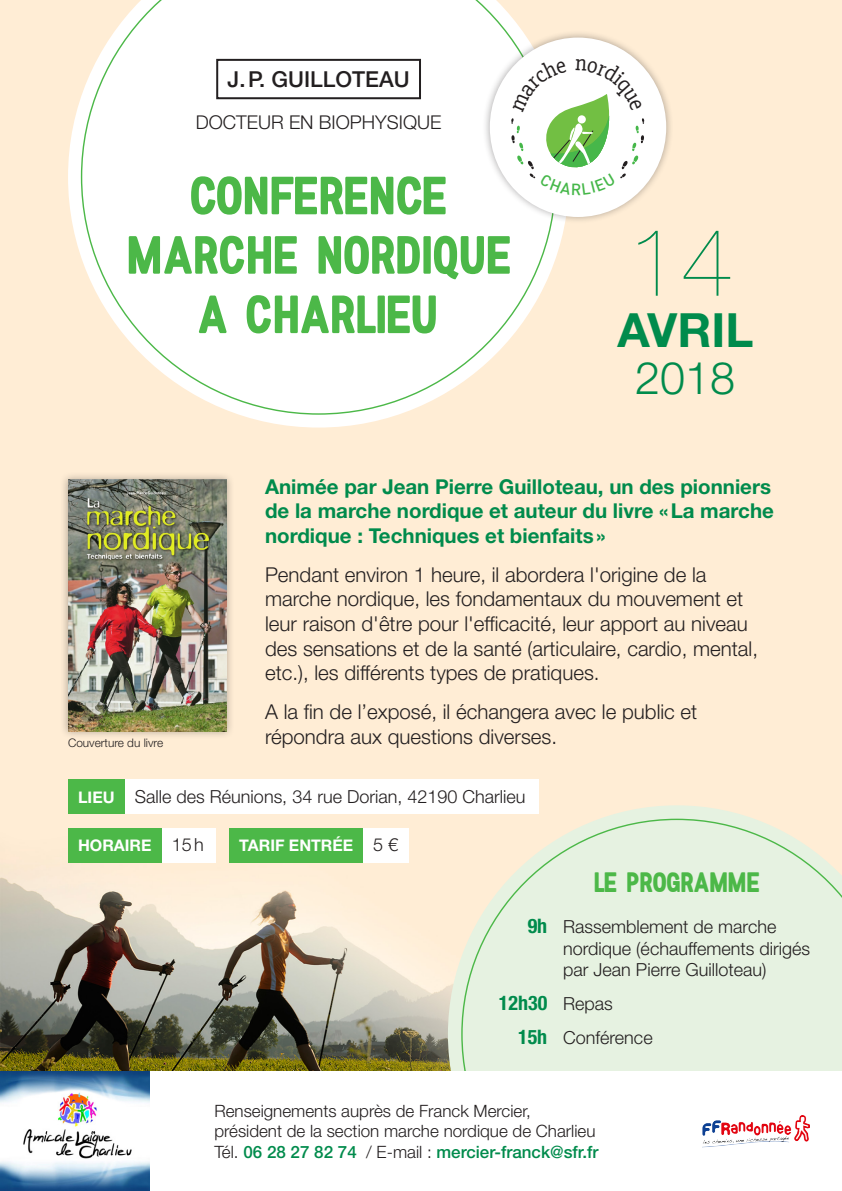
<style>
.page{position:relative;width:842px;height:1191px;background:#fff}
.page>*{position:absolute;margin:0;border:0;box-sizing:border-box;transform-origin:0 0}
.t1{font:200 95.4px "Helvetica Neue LT Std";color:#008b4c}
.t2{font:700 53.8px/59.4px "FFF";color:#4cb848;text-align:center}
.t3{font:700 47.2px "Helvetica Neue LT Std";color:#008b4c}
.t4{font:300 45px "Helvetica Neue LT Std";color:#008b4c}
.t5{font:700 28px "FFF";color:#4cb848}
.t6{font:500 22px "Helvetica Neue LT Std";color:#231f20}
.t7{font:300 20.4px/24.6px "Helvetica Neue LT Std";color:#231f20}
.t8{font:700 20.4px/24.6px "Helvetica Neue LT Std";color:#008b4c}
.t9{font:700 condensed 20px "Helvetica Neue LT Std";color:#008b4c}
.t10{font:300 19px "Helvetica Neue LT Std";color:#231f20}
.t11{font:300 18px/21.6px "Helvetica Neue LT Std";color:#231f20}
.t12{font:300 17px/20.4px "Helvetica Neue LT Std";color:#231f20}
.t13{font:700 16px "Helvetica Neue LT Std";color:#fff}
.t14{font:300 11.8px "Helvetica Neue LT Std";color:#231f20}
.s1{font-weight:700;font-stretch:condensed;font-size:20px;color:#008b4c}
.s2{font-weight:300;font-stretch:normal;font-size:18px;color:#231f20}
.s3{font-weight:500;color:#008b4c}
</style>
<div class="page">
<img style="left:0;top:0;width:842px;height:1071px">
<svg style="left:448px;top:805px;width:394px;height:266px;background:#f6edd8"></svg>
<svg style="left:461px;top:818px;width:381px;height:253px;background:#e7f1de"></svg>
<svg style="left:68px;top:0;width:501px;height:427px;fill:#ffedd5"></svg>
<svg style="left:81px;top:0;width:475px;height:415px"></svg>
<div style="left:482px;top:30px;width:191px;height:195px;background:#231f20;opacity:.35"></div>
<div style="left:490px;top:38px;width:176px;height:179px;background:#fff;border-radius:50%"></div>
<img style="left:702px;top:1115px;width:108px;height:32px">
<img style="left:0;top:1071px;width:150px;height:119px">
<div style="left:216px;top:59px;width:205px;height:40px;border:2px solid #231f20"></div>
<div style="left:60px;top:471px;width:175px;height:268px;background:#231f20;opacity:.35"></div>
<img style="left:68px;top:479px;width:159px;height:252px">
<div style="left:125px;top:780px;width:414px;height:34px;background:#fff"></div>
<div style="left:162px;top:828px;width:53px;height:34px;background:#fff"></div>
<div style="left:363px;top:828px;width:45px;height:34px;background:#fff"></div>
<div style="left:68px;top:780px;width:57px;height:34px;background:#4cb848"></div>
<div style="left:68px;top:828px;width:94px;height:34px;background:#4cb848"></div>
<div style="left:230px;top:828px;width:133px;height:34px;background:#4cb848"></div>
<svg style="left:511px;top:59px;width:133px;height:136px"></svg>
<p class="t6" style="left:228px;top:66px;width:184px">J.P. GUILLOTEAU</p>
<p class="t10" style="left:196px;top:111px;width:247px">DOCTEUR EN BIOPHYSIQUE</p>
<h2 class="t2" style="left:126px;top:165px;width:387px">CONFERENCE<br>MARCHE NORDIQUE<br>A CHARLIEU</h2>
<h1 class="t1" style="left:627px;top:207px;width:108px">14</h1>
<h3 class="t3" style="left:617px;top:301px;width:137px">AVRIL</h3>
<h3 class="t4" style="left:635px;top:351px;width:102px">2018</h3>
<p class="t14" style="left:68px;top:735px;width:97px">Couverture du livre</p>
<p class="t8" style="left:265px;top:474px;width:510px">Animée par Jean Pierre Guilloteau, un des pionniers de la marche nordique et auteur du livre «La marche nordique : Techniques et bienfaits»</p>
<p class="t7" style="left:265px;top:562px;width:494px">Pendant environ 1 heure, il abordera l'origine de la marche nordique, les fondamentaux du mouvement et leur raison d'être pour l'efficacité, leur apport au niveau des sensations et de la santé (articulaire, cardio, mental, etc.), les différents types de pratiques.</p>
<p class="t7" style="left:265px;top:699px;width:434px">A la fin de l’exposé, il échangera avec le public et répondra aux questions diverses.</p>
<p class="t11" style="left:135px;top:785px;width:392px">Salle des Réunions, 34 rue Dorian, 42190 Charlieu</p>
<p class="t11" style="left:172px;top:834px;width:33px">15h</p>
<p class="t11" style="left:373px;top:834px;width:27px">5 €</p>
<p class="t13" style="left:78px;top:787px;width:38px">LIEU</p>
<p class="t13" style="left:78px;top:835px;width:75px">HORAIRE</p>
<p class="t13" style="left:239px;top:835px;width:116px">TARIF ENTRÉE</p>
<h3 class="t5" style="left:594px;top:862px;width:167px">LE PROGRAMME</h3>
<p class="t11" style="left:563px;top:915px;width:248px;text-indent:-36px"><span class="s1">9h</span> Rassemblement de marche nordique (échauffements dirigés par Jean Pierre Guilloteau)</p>
<p class="t9" style="left:499px;top:990px;width:116px">12h30 <span class="s2">Repas</span></p>
<p class="t11" style="left:518px;top:1026px;width:136px"><span class="s1">15h</span> Conférence</p>
<p class="t12" style="left:214px;top:1100px;width:386px">Renseignements auprès de Franck Mercier, président de la section marche nordique de Charlieu<br>Tél. <span class="s3">06 28 27 82 74</span> / E-mail : <span class="s3">mercier-franck@sfr.fr</span></p>
</div>
